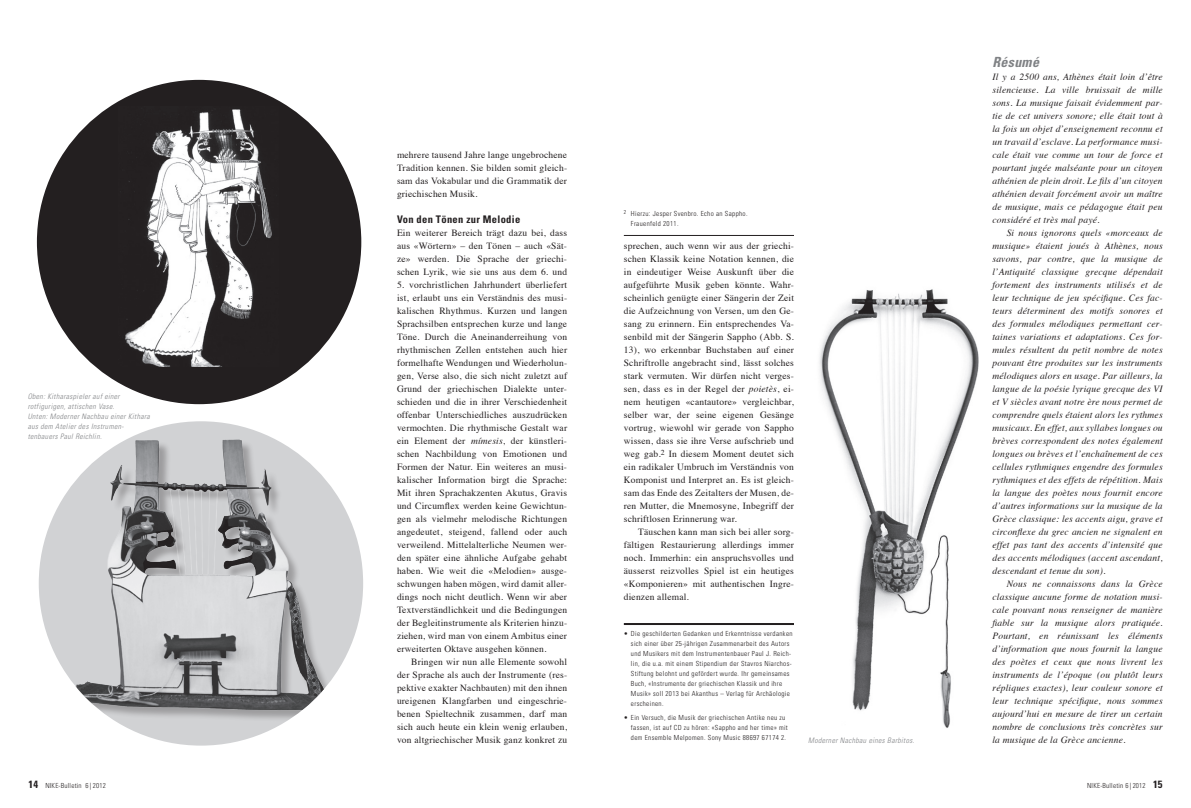
<style>
.page{position:relative;width:1191px;height:808px;background:#fff}
.page>*{position:absolute;margin:0;border:0;box-sizing:border-box;transform-origin:0 0}
.t1{font:italic 700 condensed 14px "Univers";letter-spacing:.02em;color:#808285}
.t2{font:700 condensed 10.5px "Univers";letter-spacing:.03em;color:#231f20}
.t3{font:9.5px/13px "Times";letter-spacing:.02em;color:#231f20;text-align:justify}
.t4{font:italic 9.5px/13px "Times";letter-spacing:.02em;color:#231f20;text-align:justify}
.t5{font:italic 300 condensed 7.5px/10px "Univers";letter-spacing:.05em;color:#808285}
.t6{font:300 condensed 7px/10px "Univers";letter-spacing:.05em;color:#231f20}
.t7{font:300 condensed 7px "Univers";letter-spacing:.03em;color:#231f20}
.s1{font-style:italic}
.s2{font-weight:700;font-size:10.5px}
</style>
<div class="page">
<div style="left:37px;top:80px;width:324px;height:324px;background:#231f20;border-radius:50%"></div>
<img style="left:125px;top:109px;width:147px;height:257px">
<hr style="left:624px;top:623px;width:170px;height:2px;background:#231f20">
<div style="left:39px;top:421px;width:324px;height:325px;background:#d1d2d4;border-radius:50%"></div>
<div style="left:77px;top:441px;width:268px;height:282px;background:#231f20;opacity:.3"></div>
<img style="left:75px;top:421px;width:261px;height:313px">
<hr style="left:624px;top:235px;width:170px;height:1px;background:#231f20">
<img style="left:819px;top:289px;width:159px;height:439px">
<p class="t5" style="left:28px;top:391px;width:124px">Oben: Kitharaspieler auf einer rotfigurigen, attischen Vase.<br>Unten: Moderner Nachbau einer Kithara aus dem Atelier des Instrumen&shy;tenbauers Paul Reichlin.</p>
<p class="t3" style="left:397px;top:148px;width:172px">mehrere tausend Jahre lange ungebrochene Tradition kennen. Sie bilden somit gleich&shy;sam das Vokabular und die Grammatik der griechischen Musik.</p>
<p class="t2" style="left:397px;top:213px;width:125px">Von den Tönen zur Melodie</p>
<p class="t3" style="left:397px;top:226px;width:172px">Ein weiterer Bereich trägt dazu bei, dass aus «Wörtern» – den Tönen – auch «Sät&shy;ze» werden. Die Sprache der griechi&shy;schen Lyrik, wie sie uns aus dem 6. und</p>
<p class="t3" style="left:397px;top:278px;width:172px">5. vorchristlichen Jahrhundert überliefert ist, erlaubt uns ein Verständnis des musi&shy;kalischen Rhythmus. Kurzen und langen Sprachsilben entsprechen kurze und lange Töne. Durch die Aneinanderreihung von rhythmischen Zellen entstehen auch hier formelhafte Wendungen und Wiederholun&shy;gen, Verse also, die sich nicht zuletzt auf Grund der griechischen Dialekte unter&shy;schieden und die in ihrer Verschiedenheit offenbar Unterschiedliches auszudrücken vermochten. Die rhythmische Gestalt war ein Element der <span class="s1">mímesis</span>, der künstleri&shy;schen Nachbildung von Emotionen und Formen der Natur. Ein weiteres an musi&shy;kalischer Information birgt die Sprache:<br>Mit ihren Sprachakzenten Akutus, Gravis und Circumflex werden keine Gewichtun&shy;gen als vielmehr melodische Richtungen angedeutet, steigend, fallend oder auch verweilend. Mittelalterliche Neumen wer&shy;den später eine ähnliche Aufgabe gehabt haben. Wie weit die «Melodien» ausge&shy;schwungen haben mögen, wird damit aller&shy;dings noch nicht deutlich. Wenn wir aber Textverständlichkeit und die Bedingungen der Begleitinstrumente als Kriterien hinzu&shy;ziehen, wird man von einem Ambitus einer erweiterten Oktave ausgehen können.</p>
<p class="t3" style="left:397px;top:655px;width:172px;text-indent:14px">Bringen wir nun alle Elemente sowohl der Sprache als auch der Instrumente (res&shy;pektive exakter Nachbauten) mit den ihnen ureigenen Klangfarben und eingeschrie&shy;benen Spieltechnik zusammen, darf man sich auch heute ein klein wenig erlauben, von altgriechischer Musik ganz konkret zu</p>
<p class="t6" style="left:631px;top:208px;width:118px;text-indent:-7px"><sup>2</sup> Hierzu: Jesper Svenbro. Echo an Sappho.<br>Frauenfeld 2011.</p>
<p class="t3" style="left:624px;top:239px;width:172px">sprechen, auch wenn wir aus der griechi&shy;schen Klassik keine Notation kennen, die in eindeutiger Weise Auskunft über die aufgeführte Musik geben könnte. Wahr&shy;scheinlich genügte einer Sängerin der Zeit die Aufzeichnung von Versen, um den Ge&shy;sang zu erinnern. Ein entsprechendes Va&shy;senbild mit der Sängerin Sappho (Abb. S.<br>13), wo erkennbar Buchstaben auf einer Schriftrolle angebracht sind, lässt solches stark vermuten. Wir dürfen nicht verges&shy;sen, dass es in der Regel der <span class="s1">poietès</span>, ei&shy;nem heutigen «cantautore» vergleichbar, selber war, der seine eigenen Gesänge vortrug, wiewohl wir gerade von Sappho wissen, dass sie ihre Verse aufschrieb und weg gab.<sup>2</sup> In diesem Moment deutet sich ein radikaler Umbruch im Verständnis von Komponist und Interpret an. Es ist gleich&shy;sam das Ende des Zeitalters der Musen, de&shy;ren Mutter, die Mnemosyne, Inbegriff der schriftlosen Erinnerung war.</p>
<p class="t3" style="left:624px;top:525px;width:172px;text-indent:14px">Täuschen kann man sich bei aller sorg&shy;fältigen Restaurierung allerdings immer noch. Immerhin: ein anspruchsvolles und äusserst reizvolles Spiel ist ein heutiges «Komponieren» mit authentischen Ingre&shy;dienzen allemal.</p>
<p class="t6" style="left:631px;top:629px;width:163px;text-indent:-7px">• Die geschilderten Gedanken und Erkenntnisse verdanken sich einer über 25-jährigen Zusammenarbeit des Autors und Musikers mit dem Instrumentenbauer Paul J. Reich&shy;lin, die u.a. mit einem Stipendium der Stavros Niarchos-Stiftung belohnt und gefördert wurde. Ihr gemeinsames Buch, «Instrumente der griechischen Klassik und ihre Musik» soll 2013 bei Akanthus – Verlag für Archäologie erscheinen.</p>
<p class="t6" style="left:631px;top:712px;width:158px;text-indent:-7px">• Ein Versuch, die Musik der griechischen Antike neu zu fassen, ist auf CD zu hören: «Sappho and her time» mit dem Ensemble Melpomen. Sony Music 88697 67174 2.</p>
<p class="t5" style="left:808px;top:736px;width:108px">Moderner Nachbau eines Barbitos.</p>
<h1 class="t1" style="left:992px;top:54px;width:48px">Résumé</h1>
<p class="t4" style="left:992px;top:70px;width:172px">Il y a 2500 ans, Athènes était loin d’être silencieuse. La ville bruissait de mille sons. La musique faisait évidemment par&shy;tie de cet univers sonore; elle était tout à la fois un objet d’enseignement reconnu et un travail d’esclave. La performance musi&shy;cale était vue comme un tour de force et pourtant jugée malséante pour un citoyen athénien de plein droit. Le fils d’un citoyen athénien devait forcément avoir un maître de musique, mais ce pédagogue était peu considéré et très mal payé.</p>
<p class="t4" style="left:992px;top:226px;width:172px;text-indent:14px">Si nous ignorons quels «morceaux de musique» étaient joués à Athènes, nous savons, par contre, que la musique de l’Antiquité classique grecque dépendait fortement des instruments utilisés et de leur technique de jeu spécifique. Ces fac&shy;teurs déterminent des motifs sonores et des formules mélodiques permettant cer&shy;taines variations et adaptations. Ces for&shy;mules résultent du petit nombre de notes pouvant être produites sur les instruments mélodiques alors en usage. Par ailleurs, la langue de la poésie lyrique grecque des VI et V siècles avant notre ère nous permet de comprendre quels étaient alors les rythmes musicaux. En effet, aux syllabes longues ou brèves correspondent des notes également longues ou brèves et l’enchaînement de ces cellules rythmiques engendre des formules rythmiques et des effets de répétition. Mais la langue des poètes nous fournit encore d’autres informations sur la musique de la Grèce classique: les accents aigu, grave et circonflexe du grec ancien ne signalent en effet pas tant des accents d’intensité que des accents mélodiques (accent ascendant, descendant et tenue du son).</p>
<p class="t4" style="left:992px;top:577px;width:172px;text-indent:14px">Nous ne connaissons dans la Grèce classique aucune forme de notation musi&shy;cale pouvant nous renseigner de manière fiable sur la musique alors pratiquée.<br>Pourtant, en réunissant les éléments d’information que nous fournit la langue des poètes et ceux que nous livrent les instruments de l’époque (ou plutôt leurs répliques exactes), leur couleur sonore et leur technique spécifique, nous sommes aujourd’hui en mesure de tirer un certain nombre de conclusions très concrètes sur la musique de la Grèce ancienne.</p>
<p class="t7" style="left:28px;top:781px;width:79px"><span class="s2">14</span> NIKE-Bulletin 6| 2012</p>
<p class="t7" style="left:1087px;top:781px;width:77px">NIKE-Bulletin 6 | 2012 <span class="s2">15</span></p>
</div>
